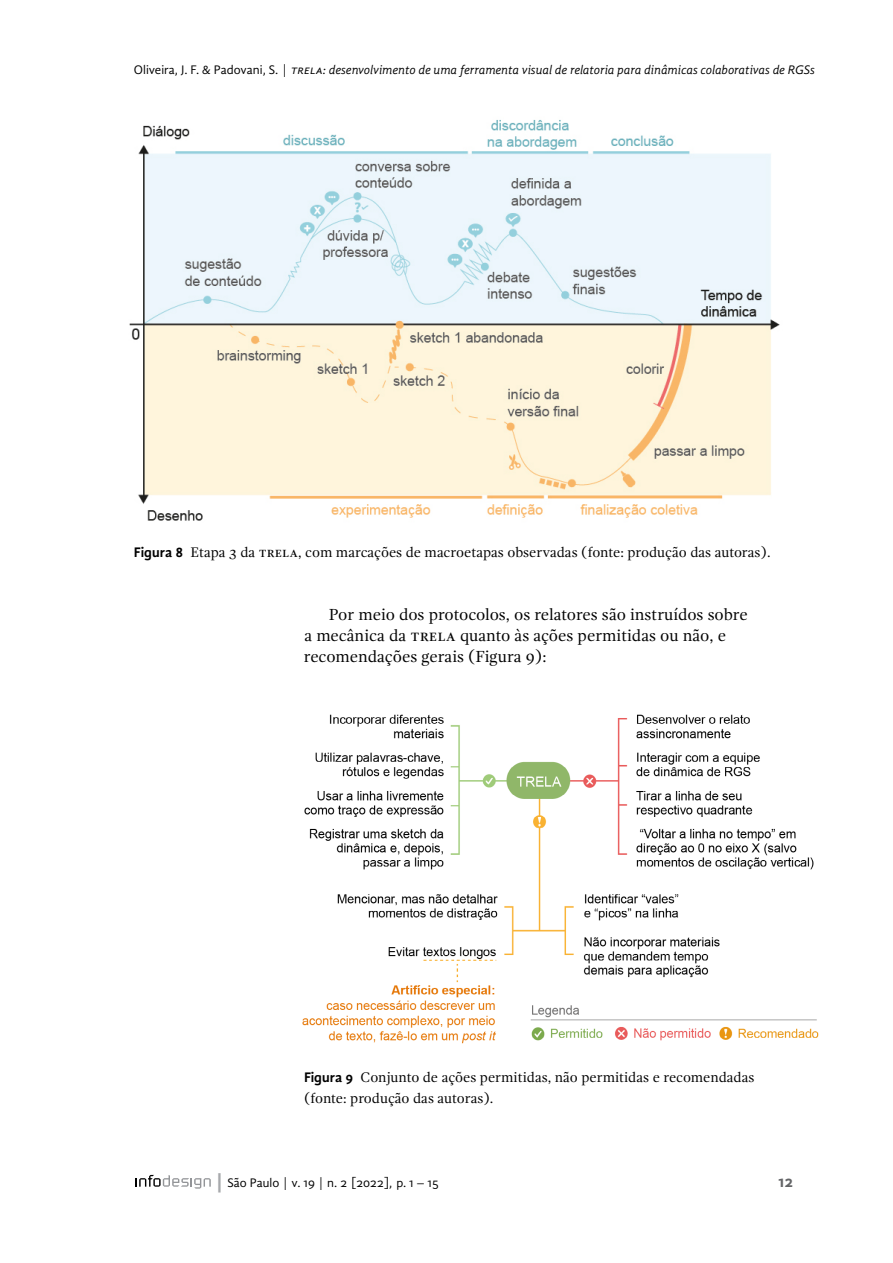
<style>
.page{position:relative;width:893px;height:1263px;background:#fff}
.page>*{position:absolute;margin:0;border:0;box-sizing:border-box;transform-origin:0 0}
.t1{font:16.5px/21px "Gandhi Serif";color:#000}
.t2{font:700 16.5px "Gandhi Sans";color:#636466}
.t3{font:14.25px/21px "Gandhi Serif";color:#000}
.t4{font:italic 12.75px "Gandhi Sans";color:#000}
.t5{font:12.75px "Gandhi Sans";color:#000}
.s1{font-family:"Gandhi Sans Regular 2";font-style:normal}
.s2{font-family:"Gandhi Sans";font-weight:700}
.s3{font-size:19.2px;color:#a7a9ac}
</style>
<div class="page">
<svg style="left:136px;top:1175px;width:75px;height:13px"></svg>
<img style="left:129px;top:120px;width:651px;height:401px">
<img style="left:302px;top:714px;width:517px;height:330px">
<p class="t4" style="left:134px;top:62px;width:683px"><span class="s1">Oliveira, J. F. &amp; Padovani, S. |</span> TRELA: desenvolvimento de uma ferramenta visual de relatoria para dinâmicas colaborativas de RGSs</p>
<p class="t3" style="left:134px;top:541px;width:638px"><span class="s2">Figura 8</span> Etapa 3 da TRELA, com marcações de macroetapas observadas (fonte: produção das autoras).</p>
<p class="t1" style="left:304px;top:604px;width:445px;text-indent:25px">Por meio dos protocolos, os relatores são instruídos sobre a mecânica da TRELA quanto às ações permitidas ou não, e recomendações gerais (Figura 9):</p>
<p class="t3" style="left:304px;top:1066px;width:452px"><span class="s2">Figura 9</span> Conjunto de ações permitidas, não permitidas e recomendadas (fonte: produção das autoras).</p>
<p class="t5" style="left:214px;top:1175px;width:226px"><span class="s3">|</span>São Paulo | v. 19 | n. 2 [2022], p. 1 – 15</p>
<p class="t2" style="left:779px;top:1171px;width:16px">12</p>
</div>
